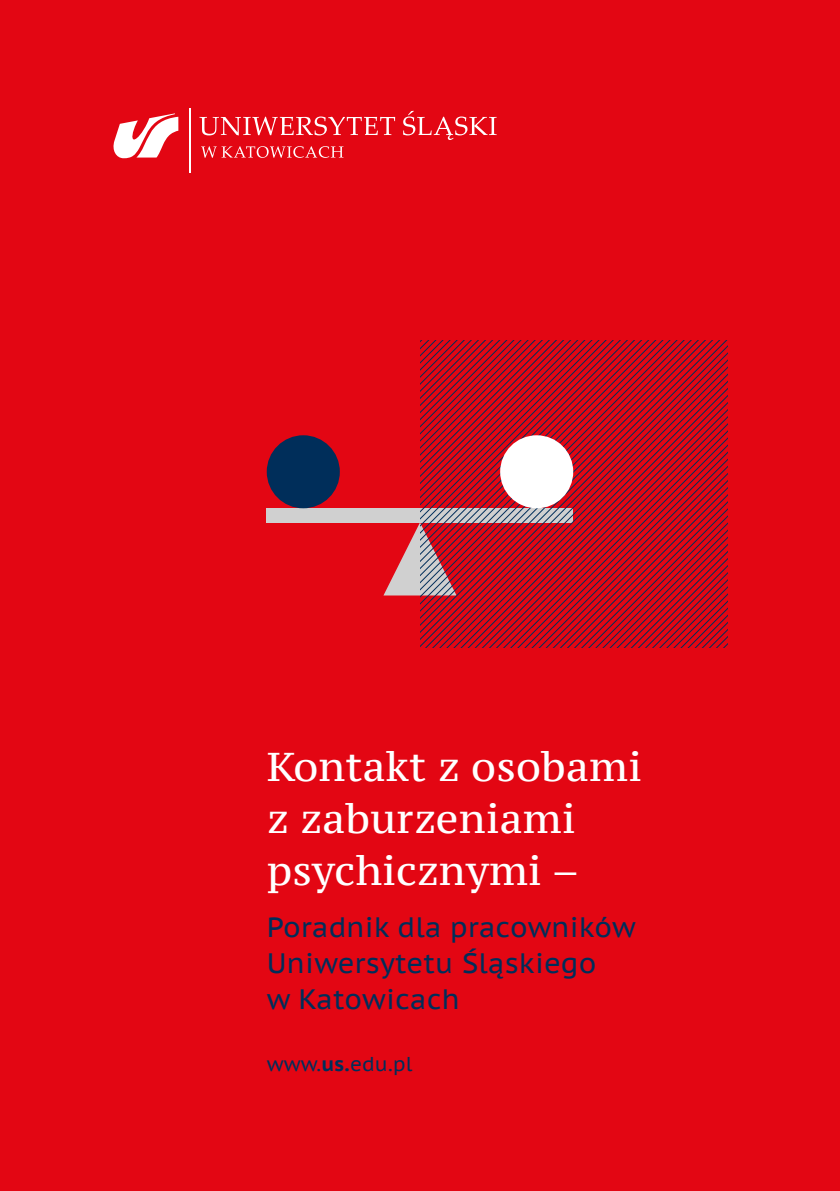
<style>
.page{position:relative;width:840px;height:1191px;background:#fff}
.page>*{position:absolute;margin:0;border:0;box-sizing:border-box;transform-origin:0 0}
.t1{font:40px/52px "PT Serif Caption";letter-spacing:.005em;color:#fff}
.t2{font:28px/36px "PT Sans Caption";letter-spacing:.01em;color:#002e5a}
.t3{font:20px "PT Sans Caption";letter-spacing:.01em;color:#002e5a}
.s1{font-weight:700}
</style>
<div class="page">
<div style="left:0;top:0;width:839px;height:1191px;background:#e30613"></div>
<div style="left:266px;top:508px;width:307px;height:14px;background:#d0d0d0"></div>
<svg style="left:383px;top:522px;width:37px;height:74px"></svg>
<svg style="left:420px;top:340px;width:7px;height:307px"></svg>
<svg style="left:427px;top:340px;width:7px;height:307px"></svg>
<svg style="left:434px;top:340px;width:7px;height:307px"></svg>
<svg style="left:441px;top:340px;width:7px;height:307px"></svg>
<svg style="left:448px;top:340px;width:7px;height:307px"></svg>
<svg style="left:455px;top:340px;width:7px;height:307px"></svg>
<svg style="left:462px;top:340px;width:7px;height:307px"></svg>
<svg style="left:469px;top:340px;width:7px;height:307px"></svg>
<svg style="left:476px;top:340px;width:7px;height:307px"></svg>
<svg style="left:483px;top:340px;width:7px;height:307px"></svg>
<svg style="left:490px;top:340px;width:8px;height:307px"></svg>
<svg style="left:498px;top:340px;width:7px;height:307px"></svg>
<svg style="left:505px;top:340px;width:7px;height:307px"></svg>
<svg style="left:512px;top:340px;width:7px;height:307px"></svg>
<svg style="left:519px;top:340px;width:7px;height:307px"></svg>
<svg style="left:526px;top:340px;width:7px;height:307px"></svg>
<svg style="left:533px;top:340px;width:7px;height:307px"></svg>
<svg style="left:540px;top:340px;width:7px;height:307px"></svg>
<svg style="left:547px;top:340px;width:7px;height:307px"></svg>
<svg style="left:554px;top:340px;width:7px;height:307px"></svg>
<svg style="left:561px;top:340px;width:7px;height:307px"></svg>
<svg style="left:568px;top:340px;width:7px;height:307px"></svg>
<svg style="left:575px;top:340px;width:8px;height:307px"></svg>
<svg style="left:583px;top:340px;width:7px;height:307px"></svg>
<svg style="left:590px;top:340px;width:7px;height:307px"></svg>
<svg style="left:597px;top:340px;width:129px;height:307px"></svg>
<div style="left:266px;top:435px;width:73px;height:73px;background:#002e5a;border-radius:50%"></div>
<div style="left:500px;top:435px;width:73px;height:73px;background:#fff;border-radius:50%"></div>
<hr style="left:189px;top:108px;width:2px;height:64px;background:#fff">
<svg style="left:199px;top:111px;width:297px;height:29px"></svg>
<svg style="left:201px;top:146px;width:142px;height:12px"></svg>
<svg style="left:113px;top:113px;width:65px;height:45px"></svg>
<h1 class="t1" style="left:266px;top:740px;width:376px">Kontakt z osobami z zaburzeniami psychicznymi –</h1>
<p class="t2" style="left:266px;top:908px;width:370px">Poradnik dla pracowników<br>Uniwersytetu Śląskiego<br>w Katowicach</p>
<p class="t3" style="left:266px;top:1051px;width:147px">www.<span class="s1">us.</span>edu.pl</p>
</div>
